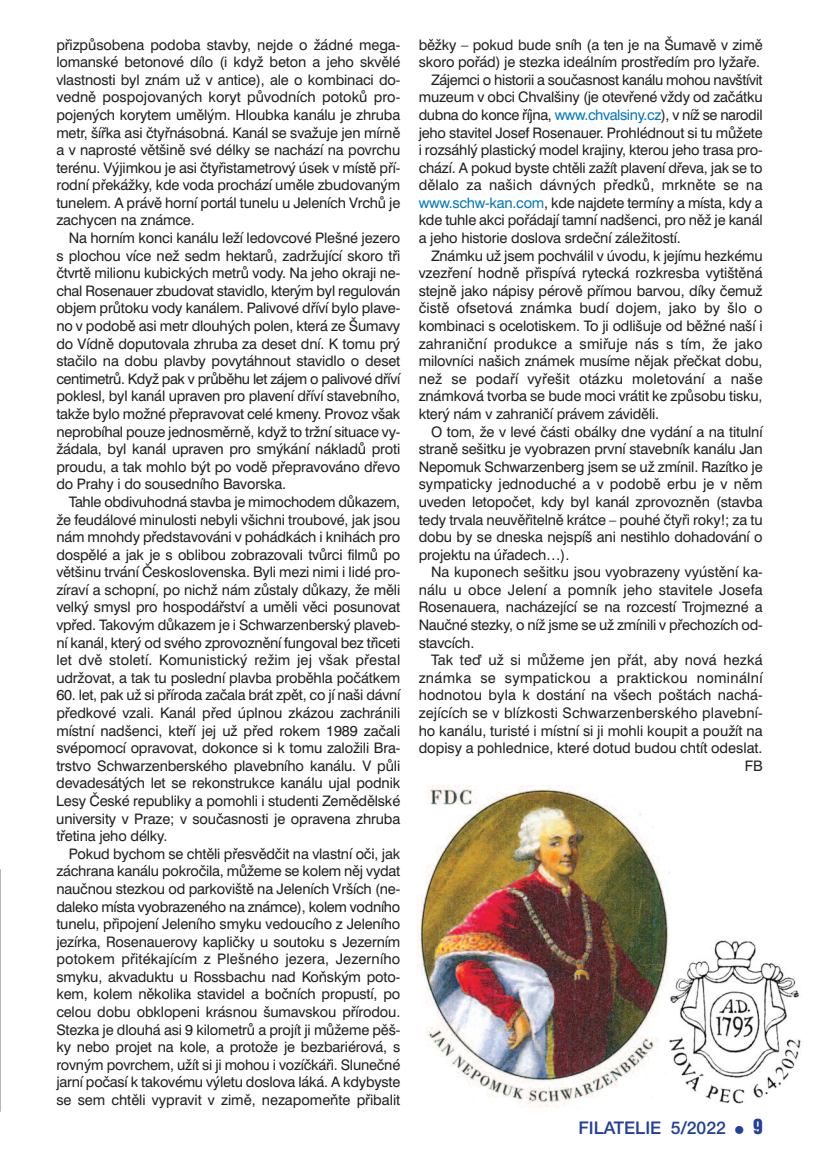
<style>
.page{position:relative;width:819px;height:1166px;background:#fff}
.page>*{position:absolute;margin:0;border:0;box-sizing:border-box;transform-origin:0 0}
.t1{font:17.5px "Helvetica E A";color:#223f99}
.t2{font:14.53px/17.5px "Swiss 721 BTCE";letter-spacing:-.01em;color:#231f20;text-align:justify}
.t3{font:14.53px "Swiss 721 BTCE";letter-spacing:.01em;color:#231f20}
.t4{font:14.53px "Swiss 721 BTCE";letter-spacing:.02em;color:#231f20}
.s1{color:#0078bd}
.s2{font-size:14px}
.s3{font-family:"Helvetica Inserat E";font-size:19.25px}
</style>
<div class="page">
<img style="left:417px;top:785px;width:253px;height:323px">
<img style="left:665px;top:933px;width:143px;height:178px;border-radius:50%">
<svg style="left:0;top:869px;width:1px;height:242px"></svg>
<p class="t2" style="left:56px;top:37px;width:345px">přizpůsobena podoba stavby, nejde o žádné mega&shy;lomanské betonové dílo (i když beton a jeho skvělé vlastnosti byl znám už v antice), ale o kombinaci do&shy;vedně pospojovaných koryt původních potoků pro&shy;pojených korytem umělým. Hloubka kanálu je zhruba metr, šířka asi čtyřnásobná. Kanál se svažuje jen mírně a v naprosté většině své délky se nachází na povrchu terénu. Výjimkou je asi čtyřistametrový úsek v místě pří&shy;rodní překážky, kde voda prochází uměle zbudovaným tunelem. A právě horní portál tunelu u Jeleních Vrchů je zachycen na známce.</p>
<p class="t2" style="left:56px;top:230px;width:345px;text-indent:12px">Na horním konci kanálu leží ledovcové Plešné jezero s plochou více než sedm hektarů, zadržující skoro tři čtvrtě milionu kubických metrů vody. Na jeho okraji ne&shy;chal Rosenauer zbudovat stavidlo, kterým byl regulován objem průtoku vody kanálem. Palivové dříví bylo plave&shy;no v podobě asi metr dlouhých polen, která ze Šumavy do Vídně doputovala zhruba za deset dní. K tomu prý stačilo na dobu plavby povytáhnout stavidlo o deset centimetrů. Když pak v průběhu let zájem o palivové dříví poklesl, byl kanál upraven pro plavení dříví stavebního, takže bylo možné přepravovat celé kmeny. Provoz však neprobíhal pouze jednosměrně, když to tržní situace vy&shy;žádala, byl kanál upraven pro smýkání nákladů proti proudu, a tak mohlo být po vodě přepravováno dřevo do Prahy i do sousedního Bavorska.</p>
<p class="t2" style="left:56px;top:494px;width:345px;text-indent:12px">Tahle obdivuhodná stavba je mimochodem důkazem, že feudálové minulosti nebyli všichni troubové, jak jsou nám mnohdy představováni v pohádkách i knihách pro dospělé a jak je s oblibou zobrazovali tvůrci filmů po většinu trvání Československa. Byli mezi nimi i lidé pro&shy;zíraví a schopní, po nichž nám zůstaly důkazy, že měli velký smysl pro hospodářství a uměli věci posunovat vpřed. Takovým důkazem je i Schwarzenberský plaveb&shy;ní kanál, který od svého zprovoznění fungoval bez třiceti let dvě století. Komunistický režim jej však přestal udržovat, a tak tu poslední plavba proběhla počátkem</p>
<p class="t2" style="left:56px;top:688px;width:345px">60. let, pak už si příroda začala brát zpět, co jí naši dávní předkové vzali. Kanál před úplnou zkázou zachránili místní nadšenci, kteří jej už před rokem 1989 začali svépomocí opravovat, dokonce si k tomu založili Bra&shy;trstvo Schwarzenberského plavebního kanálu. V půli devadesátých let se rekonstrukce kanálu ujal podnik Lesy České republiky a pomohli i studenti Zemědělské university v Praze; v současnosti je opravena zhruba třetina jeho délky.</p>
<p class="t2" style="left:56px;top:846px;width:345px;text-indent:12px">Pokud bychom se chtěli přesvědčit na vlastní oči, jak záchrana kanálu pokročila, můžeme se kolem něj vydat naučnou stezkou od parkoviště na Jeleních Vrších (ne&shy;daleko místa vyobrazeného na známce), kolem vodního tunelu, připojení Jeleního smyku vedoucího z Jeleního jezírka, Rosenauerovy kapličky u soutoku s Jezerním potokem přitékajícím z Plešného jezera, Jezerního smyku, akvaduktu u Rossbachu nad Koňským poto&shy;kem, kolem několika stavidel a bočních propustí, po celou dobu obklopeni krásnou šumavskou přírodou.<br>Stezka je dlouhá asi 9 kilometrů a projít ji můžeme pěš&shy;ky nebo projet na kole, a protože je bezbariérová, s rovným povrchem, užít si ji mohou i vozíčkáři. Slunečné jarní počasí k takovému výletu doslova láká. A kdybyste se sem chtěli vypravit v zimě, nezapomeňte přibalit</p>
<p class="t2" style="left:418px;top:37px;width:345px">běžky – pokud bude sníh (a ten je na Šumavě v zimě</p>
<p class="t2" style="left:418px;top:55px;width:343px">skoro pořád) je stezka ideálním prostředím pro lyžaře.</p>
<p class="t2" style="left:431px;top:72px;width:333px">Zájemci o historii a současnost kanálu mohou navštívit</p>
<p class="t2" style="left:418px;top:90px;width:345px">muzeum v obci Chvalšiny (je otevřené vždy od začátku</p>
<p class="t2" style="left:418px;top:107px;width:345px">dubna do konce října, <span class="s1">www.chvalsiny.cz</span>), v níž se narodil</p>
<p class="t2" style="left:418px;top:125px;width:345px">jeho stavitel Josef Rosenauer. Prohlédnout si tu můžete</p>
<p class="t2" style="left:418px;top:143px;width:345px">i rozsáhlý plastický model krajiny, kterou jeho trasa pro-</p>
<p class="t2" style="left:418px;top:160px;width:345px">chází. A pokud byste chtěli zažít plavení dřeva, jak se to</p>
<p class="t3" style="left:418px;top:180px;width:345px">dělalo za našich dávných předků, mrkněte se na</p>
<p class="t2" style="left:418px;top:195px;width:345px"><span class="s1">www.schw-kan.com</span>, kde najdete termíny a místa, kdy a</p>
<p class="t2" style="left:418px;top:213px;width:345px">kde tuhle akci pořádají tamní nadšenci, pro něž je kanál</p>
<p class="t2" style="left:418px;top:231px;width:263px">a jeho historie doslova srdeční záležitostí.</p>
<p class="t2" style="left:431px;top:248px;width:333px">Známku už jsem pochválil v úvodu, k jejímu hezkému</p>
<p class="t2" style="left:418px;top:266px;width:345px">vzezření hodně přispívá rytecká rozkresba vytištěná</p>
<p class="t2" style="left:418px;top:283px;width:345px">stejně jako nápisy pérově přímou barvou, díky čemuž</p>
<p class="t3" style="left:418px;top:303px;width:345px">čistě ofsetová známka budí dojem, jako by šlo o</p>
<p class="t2" style="left:418px;top:318px;width:345px">kombinaci s ocelotiskem. To ji odlišuje od běžné naší i</p>
<p class="t3" style="left:418px;top:338px;width:345px">zahraniční produkce a smiřuje nás s tím, že jako</p>
<p class="t2" style="left:418px;top:354px;width:345px">milovníci našich známek musíme nějak přečkat dobu,</p>
<p class="t3" style="left:418px;top:373px;width:345px">než se podaří vyřešit otázku moletování a naše</p>
<p class="t2" style="left:418px;top:389px;width:345px">známková tvorba se bude moci vrátit ke způsobu tisku,</p>
<p class="t2" style="left:418px;top:406px;width:242px">který nám v zahraničí právem záviděli.</p>
<p class="t2" style="left:431px;top:424px;width:333px">O tom, že v levé části obálky dne vydání a na titulní</p>
<p class="t2" style="left:418px;top:442px;width:345px">straně sešitku je vyobrazen první stavebník kanálu Jan</p>
<p class="t2" style="left:418px;top:459px;width:345px">Nepomuk Schwarzenberg jsem se už zmínil. Razítko je</p>
<p class="t2" style="left:418px;top:477px;width:345px">sympaticky jednoduché a v podobě erbu je v něm</p>
<p class="t2" style="left:418px;top:494px;width:345px">uveden letopočet, kdy byl kanál zprovozněn (stavba</p>
<p class="t2" style="left:418px;top:512px;width:345px">tedy trvala neuvěřitelně krátce – pouhé čtyři roky!; za tu</p>
<p class="t2" style="left:418px;top:530px;width:345px">dobu by se dneska nejspíš ani nestihlo dohadování o</p>
<p class="t2" style="left:418px;top:547px;width:152px">projektu na úřadech…).</p>
<p class="t2" style="left:431px;top:565px;width:333px">Na kuponech sešitku jsou vyobrazeny vyústění ka-</p>
<p class="t3" style="left:418px;top:584px;width:345px">nálu u obce Jelení a pomník jeho stavitele Josefa</p>
<p class="t2" style="left:418px;top:600px;width:345px">Rosenauera, nacházející se na rozcestí Trojmezné a</p>
<p class="t2" style="left:418px;top:617px;width:345px">Naučné stezky, o níž jsme se už zmínili v přechozích od-</p>
<p class="t2" style="left:418px;top:635px;width:57px">stavcích.</p>
<p class="t3" style="left:431px;top:655px;width:333px">Tak teď už si můžeme jen přát, aby nová hezká</p>
<p class="t4" style="left:418px;top:672px;width:345px">známka se sympatickou a praktickou nominální</p>
<p class="t2" style="left:418px;top:688px;width:345px">hodnotou byla k dostání na všech poštách nachá-</p>
<p class="t3" style="left:418px;top:707px;width:345px">zejících se v blízkosti Schwarzenberského plavební-</p>
<p class="t2" style="left:418px;top:723px;width:345px">ho kanálu, turisté i místní si ji mohli koupit a použít na</p>
<p class="t2" style="left:418px;top:741px;width:345px">dopisy a pohlednice, které dotud budou chtít odeslat.</p>
<p class="t2" style="left:744px;top:758px;width:19px">FB</p>
<p class="t1" style="left:578px;top:1117px;width:185px">FILATELIE 5/2022 <span class="s2">π</span> <span class="s3">9</span></p>
</div>
